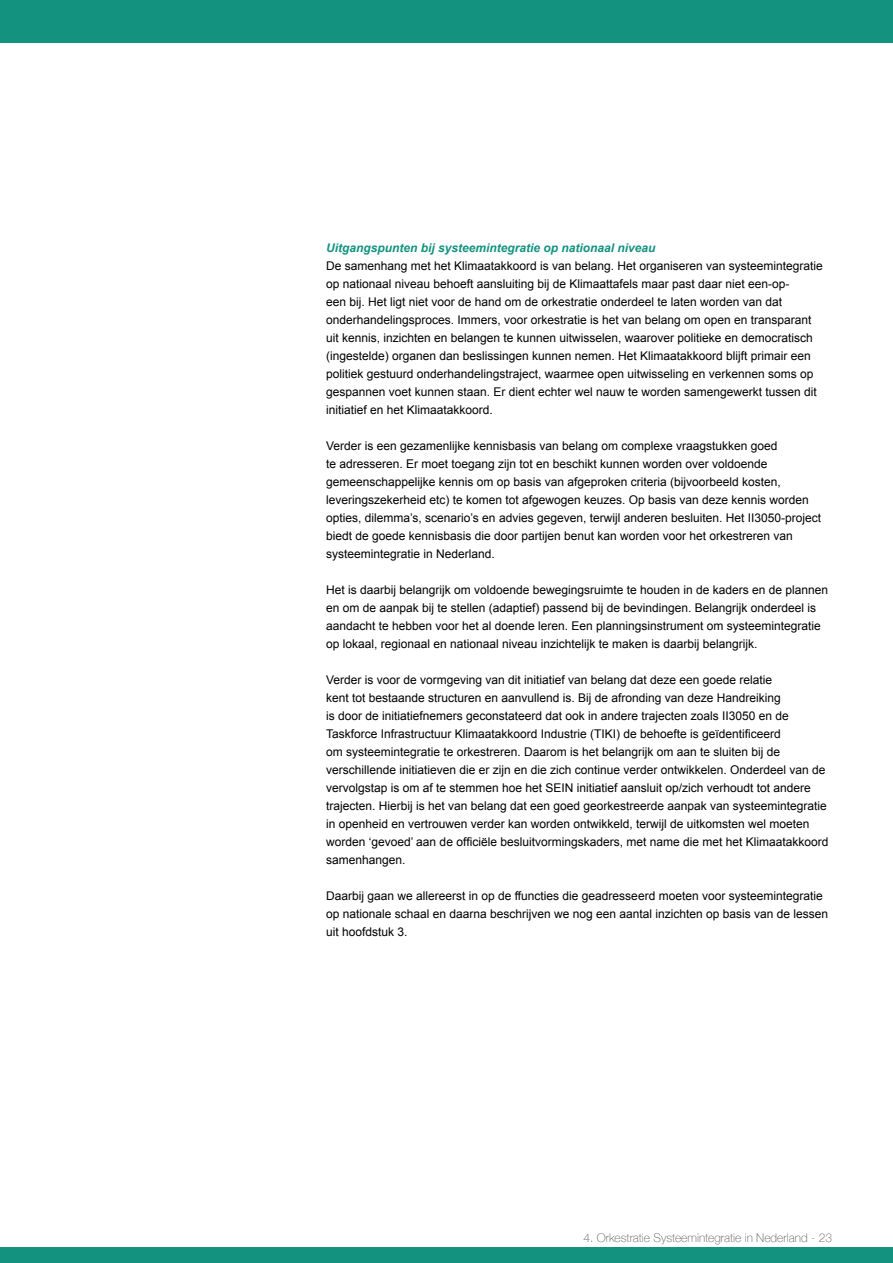
<style>
.page{position:relative;width:893px;height:1263px;background:#fff}
.page>*{position:absolute;margin:0;border:0;box-sizing:border-box;transform-origin:0 0}
.t1{font:12px/18px "Arial";color:#000}
.t2{font:italic 700 12px "Arial";color:#13927f}
.t3{font:100 12px "Helvetica Neue";color:#58595b}
</style>
<div class="page">
<div style="left:0;top:0;width:893px;height:43px;background:#13927f"></div>
<div style="left:0;top:1247px;width:893px;height:16px;background:#13927f"></div>
<p class="t2" style="left:326px;top:240px;width:331px">Uitgangspunten bij systeemintegratie op nationaal niveau</p>
<p class="t1" style="left:326px;top:257px;width:498px">De samenhang met het Klimaatakkoord is van belang. Het organiseren van systeemintegratie op nationaal niveau behoeft aansluiting bij de Klimaattafels maar past daar niet een-op-<br>een bij. Het ligt niet voor de hand om de orkestratie onderdeel te laten worden van dat onderhandelingsproces. Immers, voor orkestratie is het van belang om open en transparant uit kennis, inzichten en belangen te kunnen uitwisselen, waarover politieke en democratisch (ingestelde) organen dan beslissingen kunnen nemen. Het Klimaatakkoord blijft primair een politiek gestuurd onderhandelingstraject, waarmee open uitwisseling en verkennen soms op gespannen voet kunnen staan. Er dient echter wel nauw te worden samengewerkt tussen dit initiatief en het Klimaatakkoord.</p>
<p class="t1" style="left:326px;top:437px;width:497px">Verder is een gezamenlijke kennisbasis van belang om complexe vraagstukken goed<br>te adresseren. Er moet toegang zijn tot en beschikt kunnen worden over voldoende gemeenschappelijke kennis om op basis van afgeproken criteria (bijvoorbeeld kosten, leveringszekerheid etc) te komen tot afgewogen keuzes. Op basis van deze kennis worden opties, dilemma’s, scenario’s en advies gegeven, terwijl anderen besluiten. Het II3050-project biedt de goede kennisbasis die door partijen benut kan worden voor het orkestreren van systeemintegratie in Nederland.</p>
<p class="t1" style="left:326px;top:581px;width:504px">Het is daarbij belangrijk om voldoende bewegingsruimte te houden in de kaders en de plannen en om de aanpak bij te stellen (adaptief) passend bij de bevindingen. Belangrijk onderdeel is aandacht te hebben voor het al doende leren. Een planningsinstrument om systeemintegratie op lokaal, regionaal en nationaal niveau inzichtelijk te maken is daarbij belangrijk.</p>
<p class="t1" style="left:326px;top:671px;width:504px">Verder is voor de vormgeving van dit initiatief van belang dat deze een goede relatie<br>kent tot bestaande structuren en aanvullend is. Bij de afronding van deze Handreiking<br>is door de initiatiefnemers geconstateerd dat ook in andere trajecten zoals II3050 en de Taskforce Infrastructuur Klimaatakkoord Industrie (TIKI) de behoefte is geïdentificeerd<br>om systeemintegratie te orkestreren. Daarom is het belangrijk om aan te sluiten bij de verschillende initiatieven die er zijn en die zich continue verder ontwikkelen. Onderdeel van de vervolgstap is om af te stemmen hoe het SEIN initiatief aansluit op/zich verhoudt tot andere trajecten. Hierbij is het van belang dat een goed georkestreerde aanpak van systeemintegratie in openheid en vertrouwen verder kan worden ontwikkeld, terwijl de uitkomsten wel moeten worden ‘gevoed’ aan de officiële besluitvormingskaders, met name die met het Klimaatakkoord samenhangen.</p>
<p class="t1" style="left:326px;top:887px;width:504px">Daarbij gaan we allereerst in op de ffuncties die geadresseerd moeten voor systeemintegratie op nationale schaal en daarna beschrijven we nog een aantal inzichten op basis van de lessen uit hoofdstuk 3.</p>
<p class="t3" style="left:584px;top:1229px;width:250px">4. Orkestratie Systeemintegratie in Nederland - 23</p>
</div>
